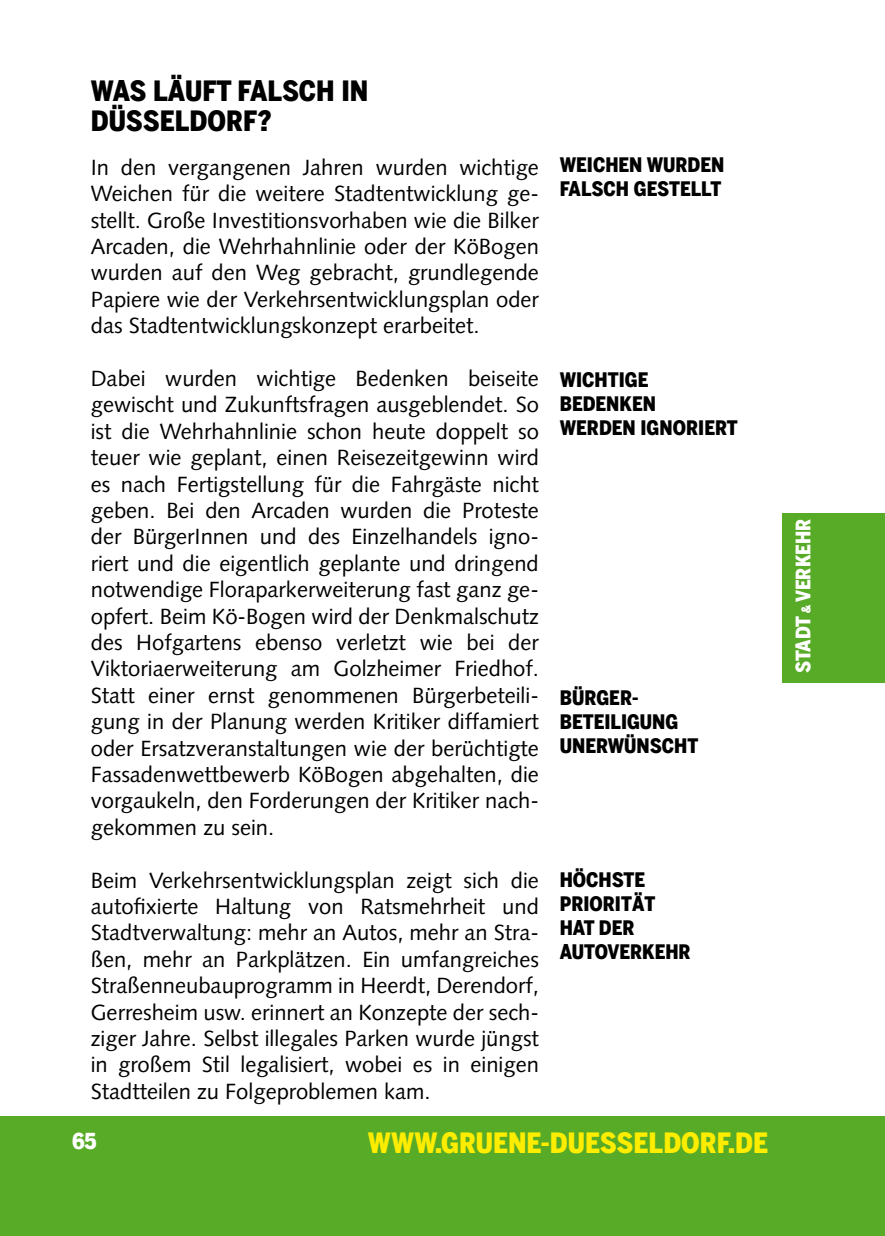
<style>
.page{position:relative;width:885px;height:1236px;background:#fff}
.page>*{position:absolute;margin:0;border:0;box-sizing:border-box;transform-origin:0 0}
.t1{font:900 28px/30px "Benton Sans Cond";color:#000}
.t2{font:900 28px "Benton Sans Cond";color:#ffed00}
.t3{font:22px/26.4px "Syntax";color:#000;text-align:justify}
.t4{font:900 22px "Benton Sans Cond";color:#fff}
.t5{font:900 20px/24px "Benton Sans Cond";color:#000}
.t6{font:900 20px "Benton Sans Cond";color:#fff}
.s1{font-size:12px}
</style>
<div class="page">
<div style="left:0;top:1117px;width:884px;height:119px;background:#58ab27"></div>
<div style="left:782px;top:513px;width:102px;height:170px;background:#58ab27"></div>
<p class="t1" style="left:91px;top:76px;width:279px">WAS LÄUFT FALSCH IN<br>DÜSSELDORF?</p>
<p class="t3" style="left:91px;top:154px;width:450px">I n den vergangenen Jahren wurden wichtige Weichen für die weitere Stadtentwicklung ge&shy;stellt. Große I nvestitionsvorhaben wie die Bilker Arcaden, die Wehrhahnlinie oder der KöBogen wurden auf den Weg gebracht, grundlegende Papiere wie der Verkehrsentwicklungsplan oder das Stadtentwicklungskonzept erarbeitet.</p>
<p class="t3" style="left:91px;top:365px;width:450px">Dabei wurden wichtige Bedenken beiseite gewischt und Zukunftsfragen ausgeblendet. So ist die Wehrhahnlinie schon heute doppelt so teuer wie geplant, einen Reisezeitgewinn wird es nach Fertigstellung für die Fahrgäste nicht geben. Bei den Arcaden wurden die Proteste der BürgerI nnen und des Einzelhandels igno&shy;riert und die eigentlich geplante und dringend notwendige Floraparkerweiterung fast ganz ge&shy;opfert. Beim Kö-Bogen wird der Denkmalschutz des Hofgartens ebenso verletzt wie bei der Viktoriaerweiterung am Golzheimer Friedhof.<br>Statt einer ernst genommenen Bürgerbeteili&shy;gung in der Planung werden Kritiker diffamiert oder Ersatzveranstaltungen wie der berüchtigte Fassadenwettbewerb KöBogen abgehalten, die vorgaukeln, den Forderungen der Kritiker nach&shy;gekommen zu sein.</p>
<p class="t3" style="left:91px;top:867px;width:449px">Beim Verkehrsentwicklungsplan zeigt sich die autofixierte Haltung von Ratsmehrheit und Stadtverwaltung: mehr an Autos, mehr an Stra&shy;ßen, mehr an Parkplätzen. Ein umfangreiches Straßenneubauprogramm in Heerdt, Derendorf, Gerresheim usw. erinnert an Konzepte der sech&shy;ziger Jahre. Selbst illegales Parken wurde jüngst in großem Stil legalisiert, wobei es in einigen Stadtteilen zu Folgeproblemen kam.</p>
<p class="t5" style="left:559px;top:153px;width:166px">WEICHEN WURDEN<br>FALSCH GESTELLT</p>
<p class="t5" style="left:559px;top:368px;width:179px">WICHTIGE<br>BEDENKEN<br>WERDEN IGNORIERT</p>
<p class="t5" style="left:559px;top:686px;width:127px">BÜRGER-<br>BETEILIGUNG<br>UNERWÜNSCHT</p>
<p class="t5" style="left:559px;top:868px;width:87px">HÖCHSTE<br>PRIORITÄT<br>HAT</p>
<p class="t5" style="left:559px;top:916px;width:132px;text-indent:39px">DER<br>AUTOVERKEHR</p>
<p class="t4" style="left:72px;top:1128px;width:26px">65</p>
<p class="t2" style="left:368px;top:1126px;width:401px">WWW.GRUENE-DUESSELDORF.DE</p>
<p class="t6" style="left:791px;top:673px;width:154px;rotate:-90deg">STADT <span class="s1">&amp;</span> VERKEHR</p>
</div>
